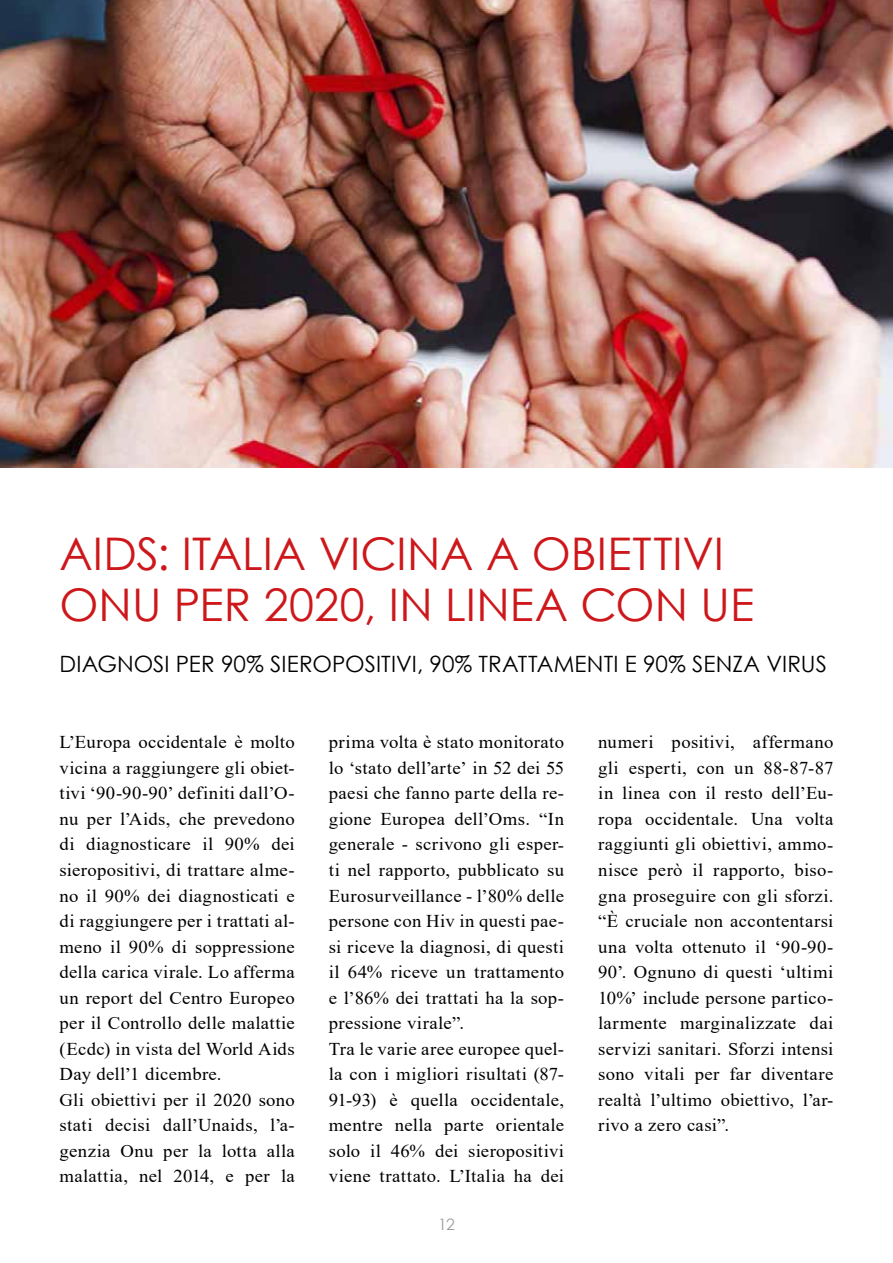
<style>
.page{position:relative;width:893px;height:1263px;background:#fff}
.page>*{position:absolute;margin:0;border:0;box-sizing:border-box;transform-origin:0 0}
.t1{font:45px/51px "Century Gothic";color:#cd171a}
.t2{font:22.5px "Century Gothic";letter-spacing:.005em;color:#000}
.t3{font:18px/25.5px "Times New Roman";letter-spacing:.02em;color:#000;scale:1.04 1}
.t4{font:15.75px "Century Gothic";color:#9d9d9c}
</style>
<div class="page">
<img style="left:0;top:0;width:893px;height:468px">
<h1 class="t1" style="left:60px;top:527px;width:696px">AIDS: ITALIA VICINA A OBIETTIVI<br>ONU PER 2020, IN LINEA CON UE</h1>
<p class="t2" style="left:60px;top:648px;width:71px">DIAGNOSI</p>
<p class="t2" style="left:176px;top:648px;width:13px">PER</p>
<p class="t2" style="left:221px;top:648px;width:62px">90% SIEROPOSITIVI</p>
<p class="t2" style="left:417px;top:648px;width:76px">, 90% TRATTAMENTI</p>
<p class="t2" style="left:625px;top:648px;width:82px">E 90% SENZA</p>
<p class="t2" style="left:766px;top:648px;width:11px">VIRUS</p>
<p class="t3" style="left:60px;top:729px;width:228px">L’Europa occidentale è molto vicina a raggiungere gli obiet&shy;tivi ‘90-90-90’ definiti dall’O&shy;nu per l’Aids, che prevedono di diagnosticare il 90% dei sieropositivi, di trattare alme&shy;no il 90% dei diagnosticati e di raggiungere per i trattati al&shy;meno il 90% di soppressione della carica virale. Lo afferma un report del Centro Europeo per il Controllo delle malattie (Ecdc) in vista del World Aids<br>Day dell’1 dicembre.<br>Gli obiettivi per il 2020 sono stati decisi dall’Unaids, l’a&shy;genzia Onu per la lotta alla malattia, nel 2014, e per la</p>
<p class="t3" style="left:329px;top:729px;width:228px">prima volta è stato monitorato lo ‘stato dell’arte’ in 52 dei 55 paesi che fanno parte della re&shy;gione Europea dell’Oms. “In generale - scrivono gli esper&shy;ti nel rapporto, pubblicato su<br>Eurosurveillance - l’80% delle persone con Hiv in questi pae&shy;si riceve la diagnosi, di questi il 64% riceve un trattamento e l’86% dei trattati ha la sop&shy;pressione virale”.<br>Tra le varie aree europee quel&shy;la con i migliori risultati (87-<br>91-93) è quella occidentale, mentre nella parte orientale solo il 46% dei sieropositivi viene trattato. L’Italia ha dei</p>
<p class="t3" style="left:598px;top:729px;width:228px;text-align:justify">numeri positivi, affermano gli esperti, con un 88-87-87 in linea con il resto dell’Eu&shy;ropa occidentale. Una volta raggiunti gli obiettivi, ammo&shy;nisce però il rapporto, biso&shy;gna proseguire con gli sforzi. “È cruciale non accontentarsi una volta ottenuto il ‘90-90- 90’. Ognuno di questi ‘ultimi 10%’ include persone partico&shy;larmente marginalizzate dai servizi sanitari. Sforzi intensi sono vitali per far diventare realtà l’ultimo obiettivo, l’ar&shy;rivo a zero casi”.</p>
<p class="t4" style="left:438px;top:1213px;width:18px">12</p>
</div>
